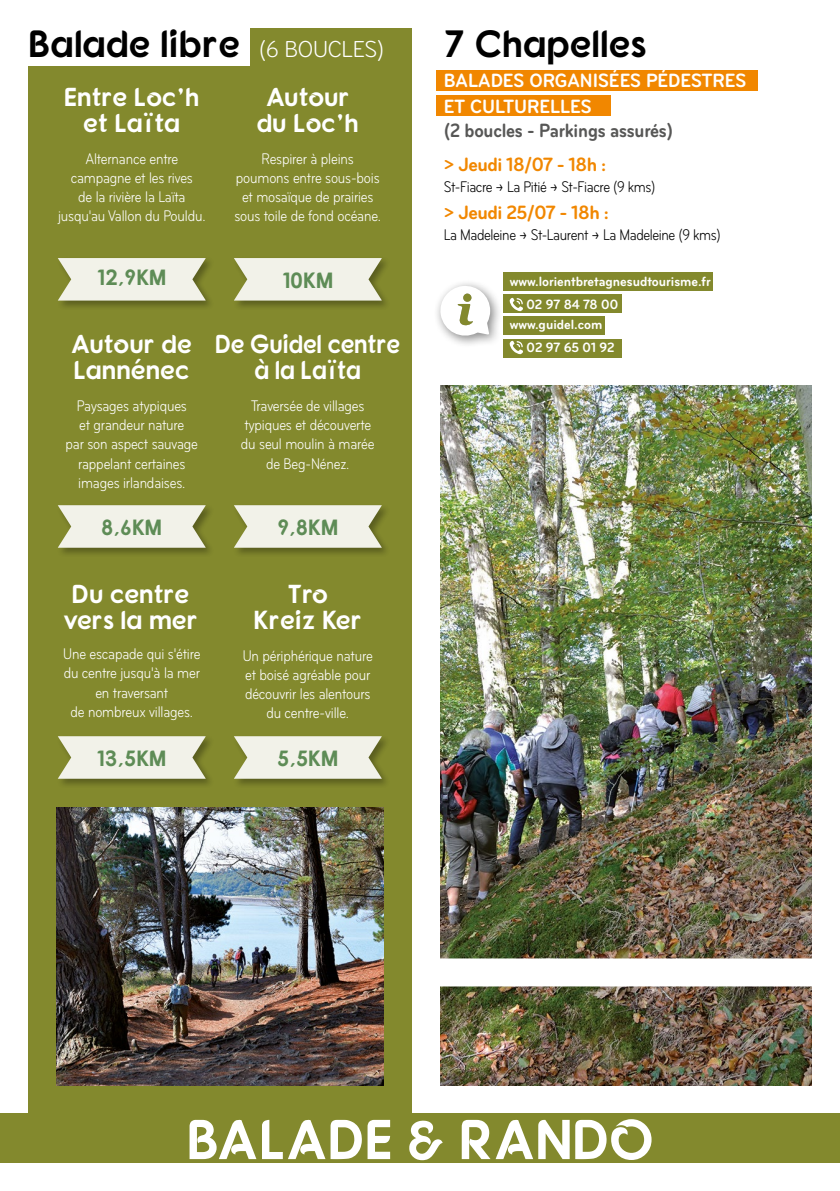
<style>
.page{position:relative;width:840px;height:1191px;background:#fff}
.page>*{position:absolute;margin:0;border:0;box-sizing:border-box;transform-origin:0 0}
.t1{font:56px "Fonarto";color:#fff}
.t2{font:38px "Fonarto";color:#000}
.t3{font:26px/26px "Fonarto";color:#fff;text-align:center}
.t4{font:26px/26px "Fonarto";color:#fff;text-align:center;scale:.93 1}
.t5{font:22px "Fonarto";color:#5e8c56}
.t6{font:700 20px/26px "Bryant Condensed";color:#fff}
.t7{font:700 20px "Bryant Condensed";letter-spacing:-.025em;color:#f18700}
.t8{font:700 20px "Bryant Condensed";letter-spacing:-.01em;color:#575756;scale:.95 1}
.t9{font:16px/19.2px "Bryant Condensed";letter-spacing:-.01em;color:#fff;text-align:center;scale:.9 1}
.t10{font:16px "Bryant Condensed";letter-spacing:-.025em;color:#000;scale:.9 1}
.t11{font:700 14px/23px "Bryant Condensed";color:#fff}
.s1{font-family:"Bryant Condensed";font-size:24px;color:#fff}
.s2{font-family:"Montserrat"}
</style>
<div class="page">
<div style="left:28px;top:28px;width:384px;height:1100px;background:#83892d"></div>
<img style="left:57px;top:807px;width:326px;height:278px">
<img style="left:440px;top:386px;width:371px;height:699px">
<div style="left:503px;top:316px;width:101px;height:19px;background:#83892d"></div>
<div style="left:503px;top:272px;width:209px;height:19px;background:#83892d"></div>
<div style="left:503px;top:338px;width:118px;height:19px;background:#83892d"></div>
<div style="left:503px;top:294px;width:118px;height:19px;background:#83892d"></div>
<svg style="left:509px;top:298px;width:14px;height:13px"></svg>
<svg style="left:509px;top:341px;width:14px;height:13px"></svg>
<div style="left:433px;top:278px;width:69px;height:70px;background:#000;opacity:.5"></div>
<svg style="left:438px;top:284px;width:52px;height:56px"></svg>
<div style="left:463px;top:293px;width:8px;height:9px;background:#83892d;border-radius:50%"></div>
<div style="left:56px;top:256px;width:159px;height:55px;background:#000;opacity:.35"></div>
<svg style="left:58px;top:258px;width:147px;height:42px;background:#e7e7d8"></svg>
<div style="left:56px;top:503px;width:159px;height:55px;background:#000;opacity:.35"></div>
<svg style="left:58px;top:505px;width:147px;height:43px;background:#e6e6d6"></svg>
<div style="left:56px;top:734px;width:159px;height:55px;background:#000;opacity:.35"></div>
<svg style="left:58px;top:736px;width:147px;height:42px;background:#e6e7d7"></svg>
<div style="left:232px;top:256px;width:159px;height:55px;background:#000;opacity:.35"></div>
<svg style="left:234px;top:258px;width:147px;height:42px;background:#e7e7d8"></svg>
<div style="left:232px;top:503px;width:159px;height:55px;background:#000;opacity:.35"></div>
<svg style="left:234px;top:505px;width:147px;height:43px;background:#e6e6d6"></svg>
<div style="left:232px;top:734px;width:159px;height:55px;background:#000;opacity:.35"></div>
<svg style="left:234px;top:736px;width:147px;height:42px;background:#e6e7d7"></svg>
<div style="left:28px;top:17px;width:222px;height:49px;background:#fff"></div>
<div style="left:435px;top:70px;width:322px;height:21px;background:#f18700"></div>
<div style="left:435px;top:95px;width:175px;height:21px;background:#f18700"></div>
<div style="left:429px;top:958px;width:399px;height:28px;background:#fff"></div>
<div style="left:0;top:1113px;width:839px;height:49px;background:#83892d"></div>
<h2 class="t2" style="left:28px;top:20px;width:357px">Balade libre <span class="s1">(6 BOUCLES)</span></h2>
<h3 class="t3" style="left:64px;top:83px;width:137px">Entre Loc’h et Laïta</h3>
<p class="t9" style="left:58px;top:149px;width:165px">Alternance entre campagne et les rives<br>de la rivière la Laïta jusqu'au Vallon du Pouldu.</p>
<h3 class="t3" style="left:256px;top:83px;width:104px">Autour du Loc’h</h3>
<p class="t9" style="left:234px;top:149px;width:164px">Respirer à pleins poumons entre sous-bois et mosaïque de prairies sous toile de fond océane.</p>
<h3 class="t5" style="left:97px;top:264px;width:71px">12,9KM</h3>
<h3 class="t5" style="left:282px;top:266px;width:52px">10KM</h3>
<h3 class="t3" style="left:71px;top:330px;width:122px;text-align:left">Autour de<br>Lannénec</h3>
<p class="t9" style="left:66px;top:396px;width:148px">Paysages atypiques<br>et grandeur nature<br>par son aspect sauvage rappelant certaines images irlandaises.</p>
<h3 class="t4" style="left:215px;top:330px;width:200px">De Guidel centre à la Laïta</h3>
<p class="t9" style="left:241px;top:396px;width:150px">Traversée de villages typiques et découverte du seul moulin à marée de Beg-Nénez.</p>
<h3 class="t5" style="left:101px;top:513px;width:62px">8,6KM</h3>
<h3 class="t5" style="left:277px;top:513px;width:62px">9,8KM</h3>
<h3 class="t3" style="left:63px;top:580px;width:136px">Du centre vers la mer</h3>
<p class="t9" style="left:63px;top:644px;width:154px">Une escapade qui s'étire du centre jusqu'à la mer en traversant<br>de nombreux villages.</p>
<h3 class="t3" style="left:253px;top:580px;width:110px">Tro<br>Kreiz Ker</h3>
<p class="t9" style="left:242px;top:646px;width:146px">Un périphérique nature et boisé agréable pour découvrir les alentours du centre-ville.</p>
<h3 class="t5" style="left:97px;top:744px;width:71px">13,5KM</h3>
<h3 class="t5" style="left:277px;top:744px;width:63px">5,5KM</h3>
<h2 class="t2" style="left:443px;top:20px;width:204px">7 Chapelles</h2>
<p class="t6" style="left:443px;top:67px;width:303px">BALADES ORGANISÉES PÉDESTRES<br>ET CULTURELLES</p>
<p class="t8" style="left:443px;top:118px;width:243px">(2 boucles - Parkings assurés)</p>
<p class="t7" style="left:443px;top:152px;width:164px">&gt; Jeudi 18/07 - 18h :</p>
<p class="t10" style="left:443px;top:177px;width:236px">St-Fiacre <span class="s2">→</span> La Pitié <span class="s2">→</span> St-Fiacre (9 kms)</p>
<p class="t7" style="left:443px;top:201px;width:166px">&gt; Jeudi 25/07 - 18h :</p>
<p class="t10" style="left:443px;top:225px;width:309px">La Madeleine <span class="s2">→</span> St-Laurent <span class="s2">→</span> La Madeleine (9 kms)</p>
<p class="t11" style="left:526px;top:270px;width:185px;text-indent:-17px">www.lorientbretagnesudtourisme.fr<br>02 97 84 78 00</p>
<p class="t11" style="left:526px;top:313px;width:89px;text-indent:-17px">www.guidel.com<br>02 97 65 01 92</p>
<h1 class="t1" style="left:187px;top:1105px;width:467px">BALADE &amp; RANDO</h1>
</div>
